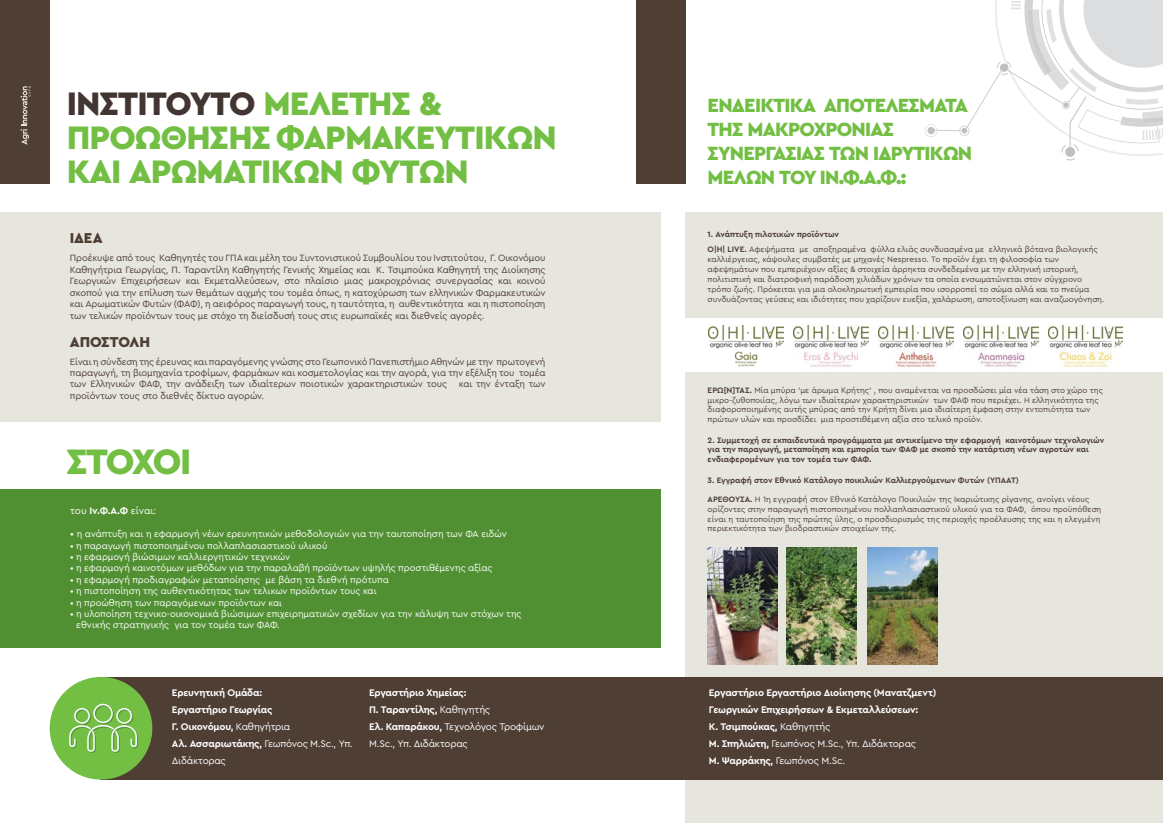
<style>
.page{position:relative;width:1163px;height:823px;background:#fff}
.page>*{position:absolute;margin:0;border:0;box-sizing:border-box;transform-origin:0 0}
.t1{font:900 37px "Cera Pro";letter-spacing:-.055em;color:#72bf44}
.t2{font:900 34px/34px "Cera Pro";letter-spacing:-.025em;color:#72bf44}
.t3{font:900 20px/24px "Cera Pro";letter-spacing:-.04em;color:#72bf44}
.t4{font:900 15px "Cera Pro";letter-spacing:-.01em;color:#4e3e34}
.t5{font:700 10px/17px "Cera Pro";letter-spacing:-.02em;color:#fff}
.t6{font:10px/17px "Cera Pro";letter-spacing:-.025em;color:#fff}
.t7{font:10px "Cera Pro";letter-spacing:-.005em;color:#fff}
.t8{font:9.5px/11.4px "Cera Pro";letter-spacing:-.01em;color:#4e3e34;text-align:justify}
.t9{font:9.5px/11.4px "Cera Pro";letter-spacing:-.01em;color:#fff}
.t10{font:8.2px/9.9px "Cera Pro";color:#4f4038}
.t11{font:700 8.2px/9.9px "Cera Pro";color:#4f4038}
.s1{color:#423532}
.s2{font-weight:700}
.s3{font-size:10px}
.s4{font-weight:400}
</style>
<div class="page">
<div style="left:686px;top:212px;width:476px;height:610px;background:#e6e5de"></div>
<div style="left:679px;top:318px;width:483px;height:53px;background:#fff"></div>
<div style="left:0;top:212px;width:660px;height:209px;background:#e6e5de"></div>
<div style="left:0;top:0;width:50px;height:184px;background:#4e3e34"></div>
<div style="left:636px;top:0;width:50px;height:184px;background:#4e3e34"></div>
<div style="left:100px;top:676px;width:1062px;height:103px;background:#4e3e34"></div>
<div style="left:50px;top:676px;width:102px;height:103px;background:#72bf44;border-radius:50%"></div>
<svg style="left:69px;top:703px;width:69px;height:49px"></svg>
<img style="left:708px;top:325px;width:75px;height:42px">
<img style="left:793px;top:325px;width:75px;height:42px">
<img style="left:878px;top:325px;width:75px;height:43px">
<img style="left:963px;top:325px;width:74px;height:42px">
<img style="left:1048px;top:325px;width:74px;height:43px">
<img style="left:707px;top:547px;width:70px;height:117px">
<img style="left:786px;top:547px;width:70px;height:117px">
<img style="left:867px;top:547px;width:69px;height:117px">
<svg style="left:21px;top:86px;width:10px;height:59px"></svg>
<div style="left:0;top:489px;width:660px;height:158px;background:#519032"></div>
<svg style="left:925px;top:0;width:237px;height:160px"></svg>
<h2 class="t2" style="left:67px;top:86px;width:491px"><span class="s1">ΙΝΣΤΙΤΟΎΤΟ</span> ΜΕΛΈΤΗΣ &amp;<br>ΠΡΟΏΘΗΣΗΣ ΦΑΡΜΑΚΕΥΤΙΚΏΝ<br>ΚΑΙ ΑΡΩΜΑΤΙΚΏΝ ΦΥΤΏΝ</h2>
<h3 class="t4" style="left:70px;top:227px;width:34px">ΙΔΕΑ</h3>
<p class="t8" style="left:70px;top:252px;width:477px">Προέκυψε από τους Καθηγητές του ΓΠΑ και μέλη του Συντονιστικού Συμβουλίου του Ινστιτούτου, Γ. Οικονόμου Καθηγήτρια Γεωργίας, Π. Ταραντίλη Καθηγητής Γενικής Χημείας και Κ. Τσιμπούκα Καθηγητή της Διοίκησης Γεωργικών Επιχειρήσεων και Εκμεταλλεύσεων, στο πλαίσιο μιας μακροχρόνιας συνεργασίας και κοινού σκοπού για την επίλυση των θεμάτων αιχμής του τομέα όπως, η κατοχύρωση των ελληνικών Φαρμακευτικών και Αρωματικών Φυτών (ΦΑΦ), η αειφόρος παραγωγή τους, η ταυτότητα, η αυθεντικότητα και η πιστοποίηση των τελικών προϊόντων τους με στόχο τη διείσδυσή τους στις ευρωπαϊκές και διεθνείς αγορές.</p>
<p class="t8" style="left:70px;top:355px;width:477px">Είναι η σύνδεση της έρευνας και παραγόμενης γνώσης στο Γεωπονικό Πανεπιστήμιο Αθηνών με την πρωτογενή παραγωγή, τη βιομηχανία τροφίμων, φαρμάκων και κοσμετολογίας και την αγορά, για την εξέλιξη του τομέα των Ελληνικών ΦΑΦ, την ανάδειξη των ιδιαίτερων ποιοτικών χαρακτηριστικών τους και την ένταξη των προϊόντων τους στο διεθνές δίκτυο αγορών.</p>
<h3 class="t4" style="left:70px;top:332px;width:82px">ΑΠΟΣΤΟΛΗ</h3>
<h1 class="t1" style="left:67px;top:436px;width:126px">ΣΤΟΧΟΙ</h1>
<p class="t7" style="left:70px;top:503px;width:88px">του <span class="s2">Ιν.Φ.Α.Φ</span> είναι:</p>
<p class="t9" style="left:70px;top:527px;width:438px"><span class="s3">•</span> η ανάπτυξη και η εφαρμογή νέων ερευνητικών μεθοδολογιών για την ταυτοποίηση των ΦΑ ειδών</p>
<p class="t9" style="left:70px;top:539px;width:259px">• η παραγωγή πιστοποιημένου πολλαπλασιαστικού υλικού</p>
<p class="t9" style="left:70px;top:550px;width:221px">• η εφαρμογή βιώσιμων καλλιεργητικών τεχνικών</p>
<p class="t9" style="left:70px;top:561px;width:424px">• η εφαρμογή καινοτόμων μεθόδων για την παραλαβή προϊόντων υψηλής προστιθέμενης αξίας</p>
<p class="t9" style="left:70px;top:573px;width:320px">• η εφαρμογή προδιαγραφών μεταποίησης με βάση τα διεθνή πρότυπα</p>
<p class="t9" style="left:70px;top:584px;width:308px">• η πιστοποίηση της αυθεντικότητας των τελικων προϊόντων τους και</p>
<p class="t9" style="left:70px;top:596px;width:213px">• η προώθηση των παραγόμενων προϊόντων και</p>
<p class="t9" style="left:76px;top:607px;width:446px;text-indent:-6px">• η υλοποίηση τεχνικο-οικονομικά βιώσιμων επιχειρηματικών σχεδίων για την κάλυψη των στόχων της εθνικής στρατηγικής για τον τομέα των ΦΑΦ.</p>
<p class="t5" style="left:172px;top:683px;width:182px">Ερευνητική Ομάδα:<br>Εργαστήριο Γεωργίας<br>Γ. Οικονόμου, <span class="s4">Καθηγήτρια<br></span>Αλ. Ασσαριωτάκης, <span class="s4">Γεωπόνος M.Sc., Υπ.<br>Διδάκτορας</span></p>
<p class="t6" style="left:369px;top:683px;width:177px"><span class="s2">Εργαστήριο Χημείας:<br>Π. Ταραντίλης,</span> Καθηγητής<br><span class="s2">Ελ. Καπαράκου,</span> Τεχνολόγος Τροφίμων<br>M.Sc., Υπ. Διδάκτορας</p>
<h3 class="t3" style="left:707px;top:92px;width:266px">ΕΝΔΕΙΚΤΙΚΆ ΑΠΟΤΕΛΈΣΜΑΤΑ<br>ΤΗΣ ΜΑΚΡΟΧΡΌΝΙΑΣ<br>ΣΥΝΕΡΓΑΣΊΑΣ ΤΩΝ ΙΔΡΥΤΙΚΏΝ<br>ΜΕΛΏΝ ΤΟΥ ΙΝ.Φ.Α.Φ.:</h3>
<p class="t10" style="left:707px;top:226px;width:392px;line-height:15px"><span class="s2">1. Ανάπτυξη πιλοτικών προϊόντων<br>O|H| LIVE.</span> Αφεψήματα με αποξηραμένα φύλλα ελιάς συνδυασμένα με ελληνικά βότανα βιολογικής</p>
<p class="t10" style="left:707px;top:254px;width:398px">καλλιέργειας, κάψουλες συμβατές με μηχανές Nespresso. Το προϊόν έχει τη φιλοσοφία των αφεψημάτων που εμπεριέχουν αξίες &amp; στοιχεία άρρηκτα συνδεδεμένα με την ελληνική ιστορική, πολιτιστική και διατροφική παράδοση χιλιάδων χρόνων τα οποία ενσωματώνεται στον σύγχρονο τρόπο ζωής. Πρόκειται για μια ολοκληρωτική εμπειρία που ισορροπεί το σώμα αλλά και το πνεύμα συνδυάζοντας γεύσεις και ιδιότητες που χαρίζουν ευεξία, χαλάρωση, αποτοξίνωση και αναζωογόνηση.</p>
<p class="t10" style="left:707px;top:384px;width:397px"><span class="s2">ΕΡΩ[Ν]ΤΑΣ.</span> Μία μπύρα ‘με άρωμα Κρήτης’ , που αναμένεται να προσδώσει μία νέα τάση στο χώρο της μικρο-ζυθοποιίας, λόγω των ιδιαίτερων χαρακτηριστικών των ΦΑΦ που περιέχει. Η ελληνικότητα της διαφοροποιημένης αυτής μπύρας από την Κρήτη δίνει μια ιδιαίτερη έμφαση στην εντοπιότητα των πρώτων υλών και προσδίδει μια προστιθέμενη αξία στο τελικό προϊόν.</p>
<p class="t11" style="left:707px;top:434px;width:398px">2. Συμμετοχή σε εκπαιδευτικά προγράμματα με αντικείμενο την εφαρμογή καινοτόμων τεχνολογιών για την παραγωγή, μεταποίηση και εμπορία των ΦΑΦ με σκοπό την κατάρτιση νέων αγροτών και ενδιαφερομένων για τον τομέα των ΦΑΦ.</p>
<p class="t11" style="left:707px;top:474px;width:313px">3. Εγγραφή στον Εθνικό Κατάλογο ποικιλιών Καλλιεργούμενων Φυτών (ΥΠΑΑΤ)</p>
<p class="t10" style="left:707px;top:493px;width:395px"><span class="s2">ΑΡΕΘΟΥΣΑ.</span> Η 1η εγγραφή στον Εθνικό Κατάλογο Ποικιλιών της Ικαριώτικης ρίγανης, ανοίγει νέους ορίζοντες στην παραγωγή πιστοποιημένου πολλαπλασιαστικού υλικού για τα ΦΑΦ, όπου προϋπόθεση είναι η ταυτοποίηση της πρώτης ύλης, ο προσδιορισμός της περιοχής προέλευσης της και η ελεγμένη περιεκτικότητα των βιοδραστικών στοιχείων της.</p>
<p class="t5" style="left:708px;top:683px;width:229px">Εργαστήριο Εργαστήριο Διοίκησης (Μανατζμεντ)<br>Γεωργικών Επιχειρήσεων &amp; Εκμεταλλεύσεων:<br>Κ. Τσιμπούκας, <span class="s4">Καθηγητής<br></span>Μ. Σπηλιώτη, <span class="s4">Γεωπόνος M.Sc., Υπ. Διδάκτορας<br></span>Μ. Ψαρράκης, <span class="s4">Γεωπόνος M.Sc.</span></p>
</div>
